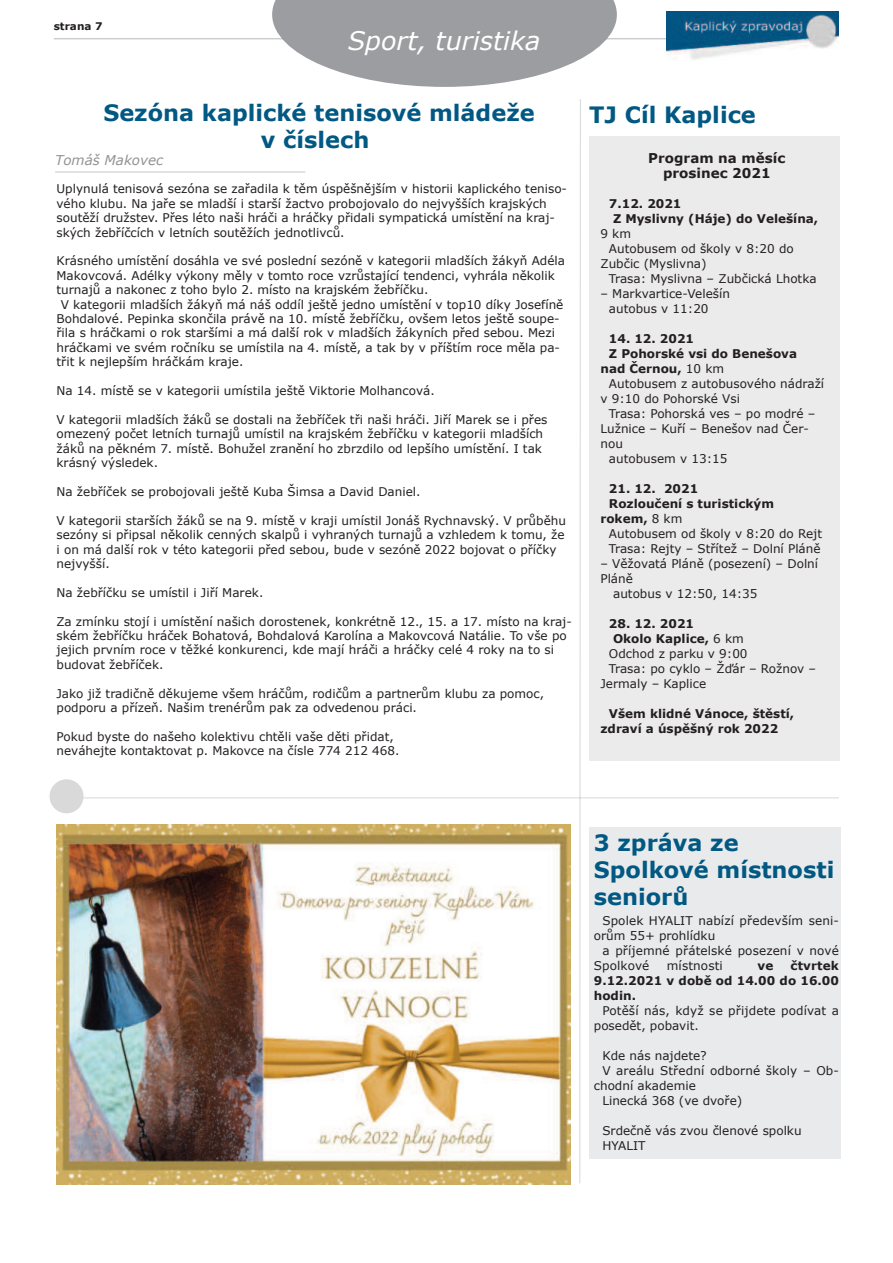
<style>
.page{position:relative;width:893px;height:1263px;background:#fff}
.page>*{position:absolute;margin:0;border:0;box-sizing:border-box;transform-origin:0 0}
.t1{font:italic 25.5px "Verdana";color:#fff}
.t2{font:700 22.5px/27px "Verdana";color:#005883;text-align:center}
.t3{font:700 13.5px/15px "Verdana";color:#231f20;text-align:center}
.t4{font:italic 13.5px "Verdana";color:#919396}
.t5{font:12px/14.4px "Verdana";color:#231f20}
.t6{font:700 12px/15px "Verdana";color:#231f20}
.t7{font:700 10.5px "Verdana";color:#231f20}
.s1{font-weight:400}
</style>
<div class="page">
<hr style="left:54px;top:38px;width:784px;height:1px;background:#cbcccd">
<svg style="left:666px;top:11px;width:1px;height:41px"></svg>
<img style="left:667px;top:11px;width:172px;height:50px">
<div style="left:589px;top:136px;width:251px;height:624px;background:#ecebeb"></div>
<hr style="left:55px;top:172px;width:250px;height:1px;background:#e2e2e3">
<svg style="left:272px;top:0;width:345px;height:87px"></svg>
<svg style="left:579px;top:99px;width:2px;height:1084px"></svg>
<div style="left:589px;top:828px;width:252px;height:331px;background:#e9eaeb"></div>
<img style="left:57px;top:825px;width:513px;height:360px">
<hr style="left:57px;top:797px;width:782px;height:1px;background:#e6e7e7">
<div style="left:50px;top:779px;width:34px;height:34px;background:#d9d9d9;border-radius:50%"></div>
<p class="t7" style="left:54px;top:18px;width:50px">strana 7</p>
<h1 class="t1" style="left:348px;top:23px;width:194px">Sport, turistika</h1>
<h2 class="t2" style="left:103px;top:98px;width:433px">Sezóna kaplické tenisové mládeže v číslech</h2>
<p class="t4" style="left:55px;top:151px;width:110px">Tomáš Makovec</p>
<p class="t3" style="left:648px;top:150px;width:139px">Program na měsíc prosinec 2021</p>
<p class="t6" style="left:613px;top:196px;width:207px;text-indent:-4px">7.12. 2021<br>Z Myslivny (Háje) do Velešína,</p>
<p class="t5" style="left:600px;top:226px;width:32px">9 km</p>
<p class="t5" style="left:609px;top:241px;width:186px">Autobusem od školy v 8:20 do</p>
<p class="t5" style="left:600px;top:256px;width:108px">Zubčic (Myslivna)</p>
<p class="t5" style="left:609px;top:271px;width:209px">Trasa: Myslivna – Zubčická Lhotka</p>
<p class="t5" style="left:609px;top:286px;width:123px;line-height:15px;text-indent:-9px">– Markvartice-Velešín autobus v 11:20</p>
<p class="t6" style="left:609px;top:331px;width:87px">14. 12. 2021</p>
<p class="t6" style="left:609px;top:346px;width:190px">Z Pohorské vsi do Benešova</p>
<p class="t6" style="left:600px;top:361px;width:125px">nad Černou, <span class="s1">10 km</span></p>
<p class="t5" style="left:609px;top:376px;width:217px">Autobusem z autobusového nádraží</p>
<p class="t5" style="left:600px;top:391px;width:141px">v 9:10 do Pohorské Vsi</p>
<p class="t5" style="left:609px;top:406px;width:208px">Trasa: Pohorská ves – po modré –</p>
<p class="t5" style="left:600px;top:421px;width:210px">Lužnice – Kuří – Benešov nad Čer-</p>
<p class="t5" style="left:600px;top:436px;width:24px">nou</p>
<p class="t5" style="left:609px;top:451px;width:120px">autobusem v 13:15</p>
<p class="t6" style="left:609px;top:481px;width:91px">21. 12. 2021</p>
<p class="t6" style="left:609px;top:496px;width:167px">Rozloučení s turistickým</p>
<p class="t6" style="left:600px;top:511px;width:83px">rokem, <span class="s1">8 km</span></p>
<p class="t5" style="left:609px;top:526px;width:215px">Autobusem od školy v 8:20 do Rejt</p>
<p class="t5" style="left:609px;top:541px;width:213px">Trasa: Rejty – Střítež – Dolní Pláně</p>
<p class="t5" style="left:600px;top:556px;width:219px">– Věžovatá Pláně (posezení) – Dolní</p>
<p class="t5" style="left:600px;top:571px;width:34px">Pláně</p>
<p class="t5" style="left:613px;top:586px;width:146px">autobus v 12:50, 14:35</p>
<p class="t6" style="left:609px;top:616px;width:87px">28. 12. 2021</p>
<p class="t6" style="left:613px;top:631px;width:132px">Okolo Kaplice, <span class="s1">6 km</span></p>
<p class="t5" style="left:609px;top:646px;width:140px">Odchod z parku v 9:00</p>
<p class="t5" style="left:609px;top:661px;width:209px">Trasa: po cyklo – Žďár – Rožnov –</p>
<p class="t5" style="left:600px;top:676px;width:107px">Jermaly – Kaplice</p>
<p class="t6" style="left:600px;top:706px;width:195px;text-indent:9px">Všem klidné Vánoce, štěstí, zdraví a úspěšný rok 2022</p>
<h2 class="t2" style="left:589px;top:101px;width:168px">TJ Cíl Kaplice</h2>
<p class="t5" style="left:57px;top:182px;width:512px">Uplynulá tenisová sezóna se zařadila k těm úspěšnějším v historii kaplického teniso&shy;vého klubu. Na jaře se mladší i starší žactvo probojovalo do nejvyšších krajských soutěží družstev. Přes léto naši hráči a hráčky přidali sympatická umístění na kraj&shy;ských žebříčcích v letních soutěžích jednotlivců.</p>
<p class="t5" style="left:57px;top:254px;width:510px">Krásného umístění dosáhla ve své poslední sezóně v kategorii mladších žákyň Adéla</p>
<p class="t5" style="left:57px;top:268px;width:500px">Makovcová. Adélky výkony měly v tomto roce vzrůstající tendenci, vyhrála několik</p>
<p class="t5" style="left:57px;top:283px;width:373px">turnajů a nakonec z toho bylo 2. místo na krajském žebříčku.</p>
<p class="t5" style="left:61px;top:297px;width:504px">V kategorii mladších žákyň má náš oddíl ještě jedno umístění v top10 díky Josefíně</p>
<p class="t5" style="left:57px;top:311px;width:505px">Bohdalové. Pepinka skončila právě na 10. místě žebříčku, ovšem letos ještě soupe-</p>
<p class="t5" style="left:57px;top:326px;width:500px">řila s hráčkami o rok staršími a má další rok v mladších žákyních před sebou. Mezi</p>
<p class="t5" style="left:57px;top:340px;width:505px">hráčkami ve svém ročníku se umístila na 4. místě, a tak by v příštím roce měla pa-</p>
<p class="t5" style="left:57px;top:355px;width:188px">třit k nejlepším hráčkám kraje.</p>
<p class="t5" style="left:57px;top:383px;width:380px">Na 14. místě se v kategorii umístila ještě Viktorie Molhancová.</p>
<p class="t5" style="left:57px;top:412px;width:492px">V kategorii mladších žáků se dostali na žebříček tři naši hráči. Jiří Marek se i přes omezený počet letních turnajů umístil na krajském žebříčku v kategorii mladších žáků na pěkném 7. místě. Bohužel zranění ho zbrzdilo od lepšího umístění. I tak krásný výsledek.</p>
<p class="t5" style="left:57px;top:484px;width:365px">Na žebříček se probojovali ještě Kuba Šimsa a David Daniel.</p>
<p class="t5" style="left:57px;top:513px;width:511px">V kategorii starších žáků se na 9. místě v kraji umístil Jonáš Rychnavský. V průběhu sezóny si připsal několik cenných skalpů i vyhraných turnajů a vzhledem k tomu, že i on má další rok v této kategorii před sebou, bude v sezóně 2022 bojovat o příčky nejvyšší.</p>
<p class="t5" style="left:57px;top:585px;width:208px">Na žebříčku se umístil i Jiří Marek.</p>
<p class="t5" style="left:57px;top:614px;width:517px">Za zmínku stojí i umístění našich dorostenek, konkrétně 12., 15. a 17. místo na kraj&shy;ském žebříčku hráček Bohatová, Bohdalová Karolína a Makovcová Natálie. To vše po jejich prvním roce v těžké konkurenci, kde mají hráči a hráčky celé 4 roky na to si budovat žebříček.</p>
<p class="t5" style="left:57px;top:686px;width:489px">Jako již tradičně děkujeme všem hráčům, rodičům a partnerům klubu za pomoc, podporu a přízeň. Našim trenérům pak za odvedenou práci.</p>
<p class="t5" style="left:57px;top:729px;width:344px">Pokud byste do našeho kolektivu chtěli vaše děti přidat, neváhejte kontaktovat p. Makovce na čísle 774 212 468.</p>
<h2 class="t2" style="left:594px;top:829px;width:242px;text-align:left">3 zpráva ze<br>Spolkové místnosti seniorů</h2>
<p class="t5" style="left:594px;top:913px;width:247px;line-height:15px;text-indent:9px">Spolek HYALIT nabízí především seni&shy;orům 55+ prohlídku</p>
<p class="t5" style="left:594px;top:943px;width:247px;line-height:15px;text-indent:9px">a příjemné přátelské posezení v nové<br>Spolkové</p>
<p class="t6" style="left:594px;top:958px;width:247px;text-align:justify;text-indent:197px">čtvrtek 9.12.2021 v době od 14.00 do 16.00 hodin.</p>
<p class="t5" style="left:594px;top:1003px;width:247px;line-height:15px;text-indent:9px">Potěší nás, když se přijdete podívat a posedět, pobavit.</p>
<p class="t5" style="left:602px;top:1048px;width:106px">Kde nás najdete?</p>
<p class="t5" style="left:602px;top:1063px;width:238px">V areálu Střední odborné školy – Ob-</p>
<p class="t5" style="left:594px;top:1078px;width:103px">chodní akademie</p>
<p class="t5" style="left:602px;top:1093px;width:141px">Linecká 368 (ve dvoře)</p>
<p class="t5" style="left:602px;top:1123px;width:201px;line-height:15px">Srdečně vás zvou členové spolku<br>HYALIT</p>
<p class="t5" style="left:667px;top:958px;width:58px">místnosti</p>
<p class="t6" style="left:758px;top:958px;width:17px">ve</p>
</div>
